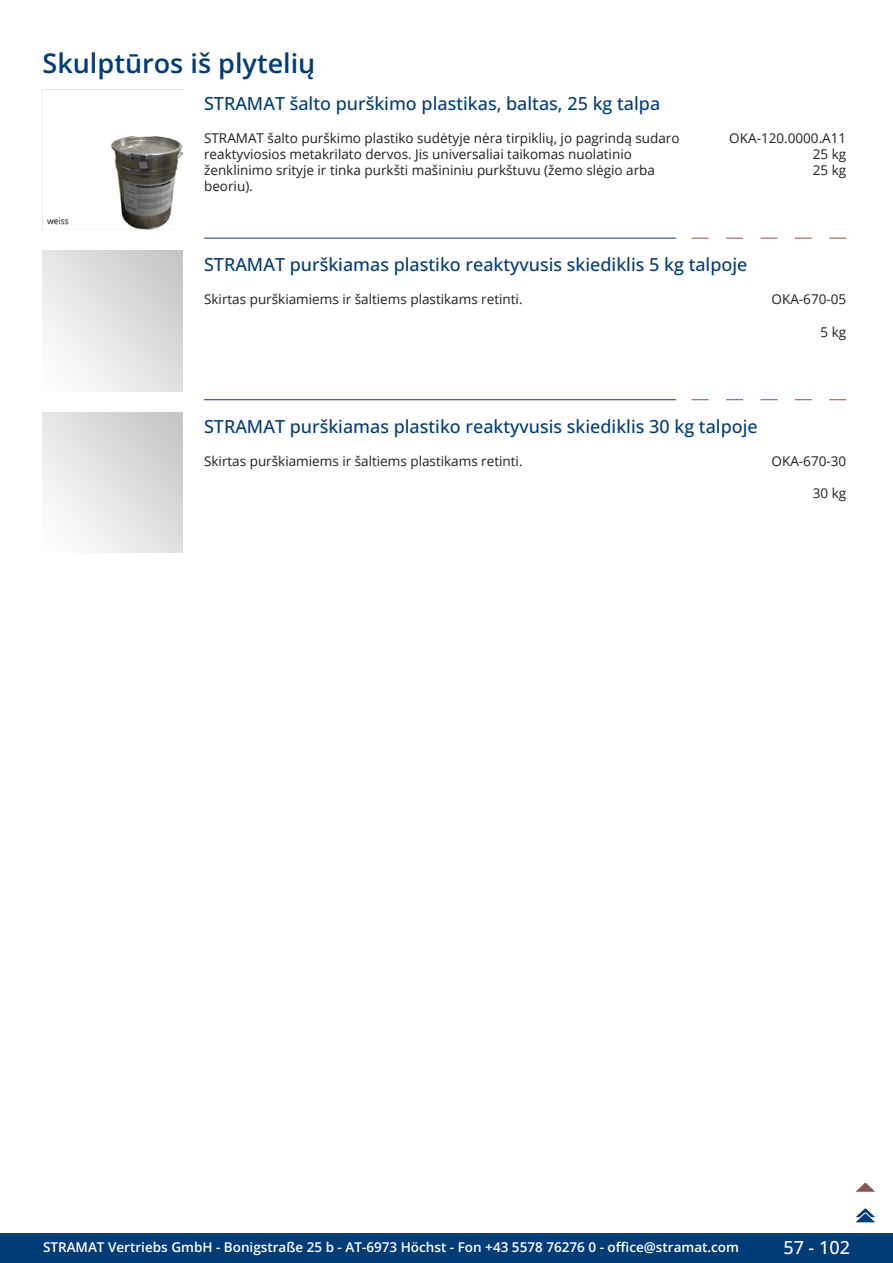
<style>
.page{position:relative;width:893px;height:1263px;background:#fff}
.page>*{position:absolute;margin:0;border:0;box-sizing:border-box;transform-origin:0 0}
.GruppeName{font:600 27px "Open Sans";color:#003d78}
.ArtikelName{font:500 18px "Open Sans";color:#003d78}
.t1{font:500 18px "Open Sans";color:#fff}
.Beschreibung{font:13.5px/16.2px "Open Sans";color:#231f20}
.t2{font:600 13.5px "Open Sans";color:#fff}
.ArtikelNummer{font:13.5px "Open Sans";color:#231f20}
</style>
<div class="page">
<div style="left:0;top:1233px;width:893px;height:30px;background:#003d78"></div>
<img style="left:43px;top:89px;width:140px;height:141px">
<svg style="left:692px;top:238px;width:17px;height:1px"></svg>
<svg style="left:726px;top:238px;width:17px;height:1px"></svg>
<svg style="left:760px;top:238px;width:17px;height:1px"></svg>
<svg style="left:795px;top:238px;width:17px;height:1px"></svg>
<svg style="left:829px;top:238px;width:17px;height:1px"></svg>
<hr style="left:204px;top:238px;width:472px;height:1px;background:#003d78">
<svg style="left:692px;top:399px;width:17px;height:1px"></svg>
<svg style="left:726px;top:399px;width:17px;height:1px"></svg>
<svg style="left:760px;top:399px;width:17px;height:1px"></svg>
<svg style="left:795px;top:399px;width:17px;height:1px"></svg>
<svg style="left:829px;top:399px;width:17px;height:1px"></svg>
<hr style="left:204px;top:399px;width:472px;height:1px;background:#003d78">
<svg style="left:856px;top:1183px;width:19px;height:9px"></svg>
<svg style="left:855px;top:1208px;width:21px;height:15px"></svg>
<p class="GruppeName" style="left:43px;top:44px;width:274px">Skulptūros iš plytelių</p>
<p class="ArtikelName" style="left:204px;top:91px;width:458px">STRAMAT šalto purškimo plastikas, baltas, 25 kg talpa</p>
<p class="Beschreibung" style="left:204px;top:129px;width:477px">STRAMAT šalto purškimo plastiko sudėtyje nėra tirpiklių, jo pagrindą sudaro reaktyviosios metakrilato dervos. Jis universaliai taikomas nuolatinio ženklinimo srityje ir tinka purkšti mašininiu purkštuvu (žemo slėgio arba beoriu).</p>
<p class="ArtikelNummer" style="left:729px;top:128px;width:118px">OKA-120.0000.A11</p>
<p class="ArtikelNummer" style="left:813px;top:145px;width:35px">25 kg</p>
<p class="ArtikelNummer" style="left:813px;top:161px;width:35px">25 kg</p>
<p class="ArtikelName" style="left:204px;top:252px;width:545px">STRAMAT purškiamas plastiko reaktyvusis skiediklis 5 kg talpoje</p>
<p class="Beschreibung" style="left:204px;top:291px;width:320px">Skirtas purškiamiems ir šaltiems plastikams retinti.</p>
<p class="ArtikelNummer" style="left:772px;top:290px;width:76px">OKA-670-05</p>
<p class="ArtikelNummer" style="left:820px;top:322px;width:27px">5 kg</p>
<p class="ArtikelName" style="left:204px;top:414px;width:555px">STRAMAT purškiamas plastiko reaktyvusis skiediklis 30 kg talpoje</p>
<p class="Beschreibung" style="left:204px;top:453px;width:320px">Skirtas purškiamiems ir šaltiems plastikams retinti.</p>
<p class="ArtikelNummer" style="left:772px;top:452px;width:76px">OKA-670-30</p>
<p class="ArtikelNummer" style="left:813px;top:484px;width:35px">30 kg</p>
<p class="t2" style="left:43px;top:1238px;width:698px">STRAMAT Vertriebs GmbH - Bonigstraße 25 b - AT-6973 Höchst - Fon +43 5578 76276 0 - office@stramat.com</p>
<h2 class="t1" style="left:783px;top:1234px;width:68px">57 - 102</h2>
</div>
